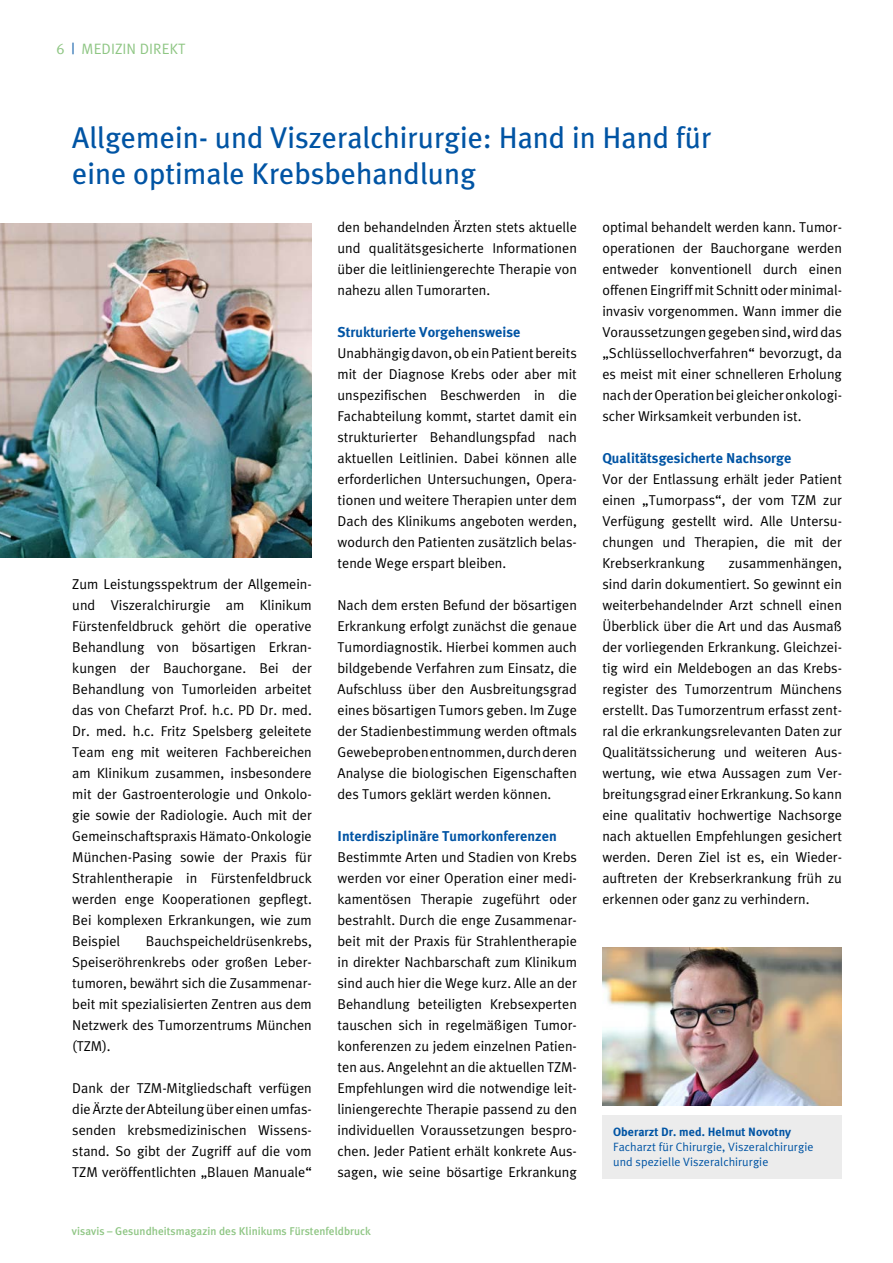
<style>
.page{position:relative;width:893px;height:1263px;background:#fff}
.page>*{position:absolute;margin:0;border:0;box-sizing:border-box;transform-origin:0 0}
.H1_Headline{font:30px/36.2px "Meta Plus";color:#0054a4}
.t1{font:15px "Meta Plus Normal";letter-spacing:.005em;color:#8fc684}
.Fließtext{font:14.25px/21px "Meta Plus Normal";color:#000;text-align:justify}
.H3_Überschirft_Fließ{font:700 14.25px "Meta Plus";color:#0054a4}
.Bildunterschrift_Bla{font:12px/15px "Meta Plus Normal";letter-spacing:.005em;color:#0054a4}
.Bildunterschrift_Bla-2{font:700 12px "Meta Plus";letter-spacing:.005em;color:#0054a4}
.t2{font:500 11.25px "Meta Plus";letter-spacing:.005em;color:#8fc684}
.s1{font-family:"Meta Plus Normal Caps"}
.s2{color:#0054a4}
</style>
<div class="page">
<div style="left:602px;top:1116px;width:240px;height:63px;background:#ececec"></div>
<img style="left:603px;top:948px;width:239px;height:157px">
<img style="left:0;top:223px;width:312px;height:335px">
<p class="t1" style="left:56px;top:41px;width:131px"><span class="s1">6</span> <span class="s2">|</span> MEDIZIN DIREKT</p>
<p class="H1_Headline" style="left:72px;top:119px;width:640px">Allgemein- und Viszeralchirurgie: Hand in Hand für eine optimale Krebsbehandlung</p>
<p class="Fließtext" style="left:72px;top:573px;width:241px">Zum Leistungsspektrum der Allgemein&shy;und Viszeralchirurgie am Klinikum Fürstenfeldbruck gehört die operative Behandlung von bösartigen Erkran&shy;kungen der Bauchorgane. Bei der Behandlung von Tumorleiden arbeitet das von Chefarzt Prof. h.c. PD Dr. med.<br>Dr. med. h.c. Fritz Spelsberg geleitete Team eng mit weiteren Fachbereichen am Klinikum zusammen, insbesondere mit der Gastroenterologie und Onkolo&shy;gie sowie der Radiologie. Auch mit der Gemeinschaftspraxis Hämato-Onkologie München-Pasing sowie der Praxis für Strahlentherapie in Fürstenfeldbruck werden enge Kooperationen gepflegt.<br>Bei komplexen Erkrankungen, wie zum Beispiel</p>
<p class="Fließtext" style="left:72px;top:930px;width:241px;text-indent:74px">Bauchspeicheldrüsenkrebs, Speiseröhrenkrebs oder großen Leber&shy;tumoren, bewährt sich die Zusammenar&shy;beit mit spezialisierten Zentren aus dem Netzwerk des Tumorzentrums München (TZM).</p>
<p class="Fließtext" style="left:72px;top:1077px;width:241px">Dank der TZM-Mitgliedschaft verfügen die Ärzte der Abteilung über einen umfas&shy;senden krebsmedizinischen Wissens&shy;stand. So gibt der Zugriff auf die vom TZM veröffentlichten „Blauen Manuale“</p>
<p class="Fließtext" style="left:338px;top:216px;width:241px">den behandelnden Ärzten stets aktuelle und qualitätsgesicherte Informationen über die leitliniengerechte Therapie von nahezu allen Tumorarten.</p>
<p class="H3_Überschirft_Fließ" style="left:338px;top:324px;width:184px">Strukturierte Vorgehensweise</p>
<p class="Fließtext" style="left:338px;top:342px;width:241px">Unabhängig davon, ob ein Patient bereits mit der Diagnose Krebs oder aber mit unspezifischen Beschwerden in die Fachabteilung kommt, startet damit ein strukturierter Behandlungspfad nach aktuellen Leitlinien. Dabei können alle erforderlichen Untersuchungen, Opera&shy;tionen und weitere Therapien unter dem Dach des Klinikums angeboten werden, wodurch den Patienten zusätzlich belas&shy;tende Wege erspart bleiben.</p>
<p class="Fließtext" style="left:338px;top:594px;width:241px">Nach dem ersten Befund der bösartigen Erkrankung erfolgt zunächst die genaue Tumordiagnostik. Hierbei kommen auch bildgebende Verfahren zum Einsatz, die Aufschluss über den Ausbreitungsgrad eines bösartigen Tumors geben. Im Zuge der Stadienbestimmung werden oftmals Gewebeproben entnommen, durch deren Analyse die biologischen Eigenschaften des Tumors geklärt werden können.</p>
<p class="H3_Überschirft_Fließ" style="left:338px;top:828px;width:221px">Interdisziplinäre Tumorkonferenzen</p>
<p class="Fließtext" style="left:338px;top:846px;width:241px">Bestimmte Arten und Stadien von Krebs werden vor einer Operation einer medi&shy;kamentösen Therapie zugeführt oder bestrahlt. Durch die enge Zusammenar&shy;beit mit der Praxis für Strahlentherapie in direkter Nachbarschaft zum Klinikum sind auch hier die Wege kurz. Alle an der Behandlung beteiligten Krebsexperten tauschen sich in regelmäßigen Tumor&shy;konferenzen zu jedem einzelnen Patien&shy;ten aus. Angelehnt an die aktuellen TZM-Empfehlungen wird die notwendige leit&shy;liniengerechte Therapie passend zu den individuellen Voraussetzungen bespro&shy;chen. Jeder Patient erhält konkrete Aus&shy;sagen, wie seine bösartige Erkrankung</p>
<p class="t2" style="left:72px;top:1224px;width:301px">visavis – Gesundheitsmagazin des Klinikums Fürstenfeldbruck</p>
<p class="Fließtext" style="left:602px;top:216px;width:241px">optimal behandelt werden kann. Tumor&shy;operationen der Bauchorgane werden entweder konventionell durch einen offenen Eingriff mit Schnitt oder minimal&shy;invasiv vorgenommen. Wann immer die Voraussetzungen gegeben sind, wird das „Schlüssellochverfahren“ bevorzugt, da es meist mit einer schnelleren Erholung nach der Operation bei gleicher onkologi&shy;scher Wirksamkeit verbunden ist.</p>
<p class="H3_Überschirft_Fließ" style="left:602px;top:450px;width:190px">Qualitätsgesicherte Nachsorge</p>
<p class="Fließtext" style="left:602px;top:468px;width:241px">Vor der Entlassung erhält jeder Patient einen „Tumorpass“, der vom TZM zur Verfügung gestellt wird. Alle Untersu&shy;chungen und Therapien, die mit der Krebserkrankung</p>
<p class="Fließtext" style="left:602px;top:552px;width:241px;text-indent:126px">zusammenhängen, sind darin dokumentiert. So gewinnt ein weiterbehandelnder Arzt schnell einen Überblick über die Art und das Ausmaß der vorliegenden Erkrankung. Gleichzei&shy;tig wird ein Meldebogen an das Krebs&shy;register des Tumorzentrum Münchens erstellt. Das Tumorzentrum erfasst zent&shy;ral die erkrankungsrelevanten Daten zur Qualitätssicherung und weiteren Aus&shy;wertung, wie etwa Aussagen zum Ver&shy;breitungsgrad einer Erkrankung. So kann eine qualitativ hochwertige Nachsorge nach aktuellen Empfehlungen gesichert werden. Deren Ziel ist es, ein Wieder&shy;auftreten der Krebserkrankung früh zu erkennen oder ganz zu verhindern.</p>
<p class="Bildunterschrift_Bla-2" style="left:613px;top:1124px;width:179px">Oberarzt Dr. med. Helmut Novotny</p>
<p class="Bildunterschrift_Bla" style="left:613px;top:1139px;width:202px">Facharzt für Chirurgie, Viszeralchirurgie und spezielle Viszeralchirurgie</p>
</div>
